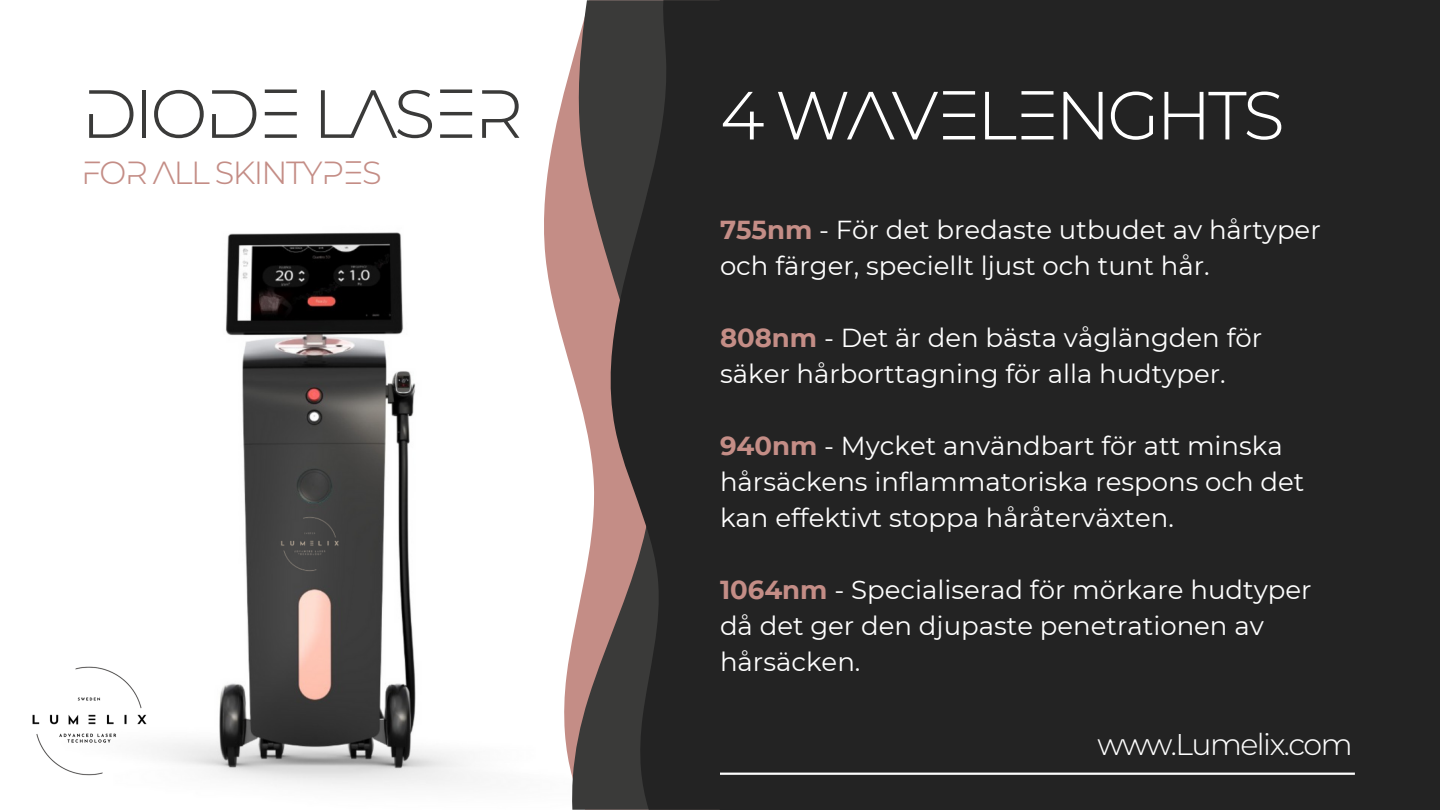
<style>
.page{position:relative;width:1440px;height:810px;background:#fff}
.page>*{position:absolute;margin:0;border:0;box-sizing:border-box;transform-origin:0 0}
.t1{font:300 68px "Montserrat Alt 1";letter-spacing:-.05em;color:#fff}
.t2{font:300 68px "Montserrat Alt 1";letter-spacing:-.05em;color:#3a3a39}
.t3{font:300 32px "Montserrat Alt 1";letter-spacing:-.05em;color:#c48d86}
.t4{font:300 30px "Montserrat Alt 1";letter-spacing:-.05em;color:#fefefe}
.t5{font:26px/36px "Montserrat";color:#fff}
.s1{font-weight:700;color:#c48d86}
</style>
<div class="page">
<div style="left:719px;top:0;width:721px;height:810px;background:#232323"></div>
<img style="left:178px;top:232px;width:287px;height:554px">
<svg style="left:544px;top:63px;width:28px;height:712px"></svg>
<svg style="left:572px;top:0;width:35px;height:810px;fill:#c48d86"></svg>
<svg style="left:607px;top:0;width:113px;height:810px;background:#322f2e"></svg>
<hr style="left:720px;top:773px;width:635px;height:2px;background:#fefefe">
<img style="left:32px;top:666px;width:146px;height:110px">
<p class="t2" style="left:81px;top:87px;width:444px">DIODE LASER</p>
<p class="t3" style="left:81px;top:161px;width:302px">FOR ALL SKINTYPES</p>
<h2 class="t1" style="left:720px;top:89px;width:566px">4 WAVELENGHTS</h2>
<p class="t5" style="left:720px;top:212px;width:602px"><span class="s1">755nm</span> - För det bredaste utbudet av hårtyper och färger, speciellt ljust och tunt hår.</p>
<p class="t5" style="left:720px;top:320px;width:544px"><span class="s1">808nm</span> - Det är den bästa våglängden för säker hårborttagning för alla hudtyper.</p>
<p class="t5" style="left:720px;top:428px;width:586px"><span class="s1">940nm</span> - Mycket användbart för att minska hårsäckens inflammatoriska respons och det kan effektivt stoppa håråterväxten.</p>
<h3 class="t5" style="left:720px;top:572px;width:593px"><span class="s1">1064nm</span> - Specialiserad för mörkare hudtyper då det ger den djupaste penetrationen av hårsäcken.</h3>
<p class="t4" style="left:1098px;top:733px;width:257px">www.Lumelix.com</p>
</div>
